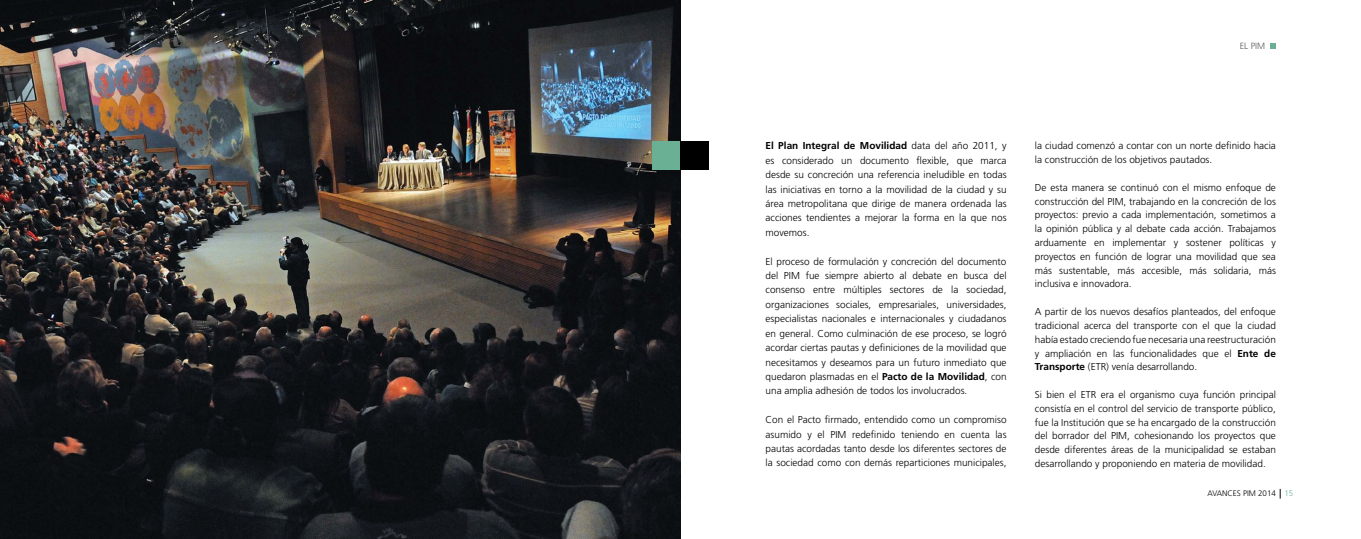
<style>
.page{position:relative;width:1361px;height:539px;background:#fff}
.page>*{position:absolute;margin:0;border:0;box-sizing:border-box;transform-origin:0 0}
.t1{font:300 10px/14.4px "Frutiger";color:#000;text-align:justify}
.t2{font:300 9px "Frutiger";color:#58595b}
.t3{font:300 8px "Frutiger";color:#000}
.s1{font-weight:700}
.s2{color:#6ab094}
</style>
<div class="page">
<img style="left:0;top:0;width:680px;height:539px">
<div style="left:652px;top:141px;width:28px;height:29px;background:#6ab094"></div>
<svg style="left:1270px;top:43px;width:5px;height:6px"></svg>
<div style="left:680px;top:141px;width:29px;height:29px;background:#000"></div>
<p class="t2" style="left:1239px;top:41px;width:27px">EL PIM</p>
<p class="t1" style="left:765px;top:139px;width:242px"><span class="s1">El Plan Integral de Movilidad</span> data del año 2011, y es considerado un documento flexible, que marca desde su concreción una referencia ineludible en todas las iniciativas en torno a la movilidad de la ciudad y su área metropolitana que dirige de manera ordenada las acciones tendientes a mejorar la forma en la que nos movemos.</p>
<p class="t1" style="left:765px;top:254px;width:242px">El proceso de formulación y concreción del documento del PIM fue siempre abierto al debate en busca del consenso entre múltiples sectores de la sociedad, organizaciones sociales, empresariales, universidades, especialistas nacionales e internacionales y ciudadanos en general. Como culminación de ese proceso, se logró acordar ciertas pautas y definiciones de la movilidad que necesitamos y deseamos para un futuro inmediato que quedaron plasmadas en el <span class="s1">Pacto de la Movilidad</span>, con una amplia adhesión de todos los involucrados.</p>
<p class="t1" style="left:765px;top:412px;width:242px">Con el Pacto firmado, entendido como un compromiso asumido y el PIM redefinido teniendo en cuenta las pautas acordadas tanto desde los diferentes sectores de la sociedad como con demás reparticiones municipales,</p>
<p class="t1" style="left:1035px;top:139px;width:242px;line-height:13.8px">la ciudad comenzó a contar con un norte definido hacia la construcción de los objetivos pautados.</p>
<p class="t1" style="left:1035px;top:180px;width:242px;line-height:13.8px">De esta manera se continuó con el mismo enfoque de construcción del PIM, trabajando en la concreción de los proyectos: previo a cada implementación, sometimos a la opinión pública y al debate cada acción. Trabajamos arduamente en implementar y sostener políticas y proyectos en función de lograr una movilidad que sea más sustentable, más accesible, más solidaria, más inclusiva e innovadora.</p>
<p class="t1" style="left:1035px;top:305px;width:242px;line-height:13.8px">A partir de los nuevos desafíos planteados, del enfoque tradicional acerca del transporte con el que la ciudad había estado creciendo fue necesaria una reestructuración y ampliación en las funcionalidades que el <span class="s1">Ente de Transporte</span> (ETR) venía desarrollando.</p>
<p class="t1" style="left:1035px;top:387px;width:242px;line-height:13.8px">Si bien el ETR era el organismo cuya función principal consistía en el control del servicio de transporte público, fue la Institución que se ha encargado de la construcción del borrador del PIM, cohesionando los proyectos que desde diferentes áreas de la municipalidad se estaban desarrollando y proponiendo en materia de movilidad.</p>
<p class="t3" style="left:1207px;top:489px;width:87px">AVANCES PIM 2014 <span class="s2">15</span></p>
</div>
